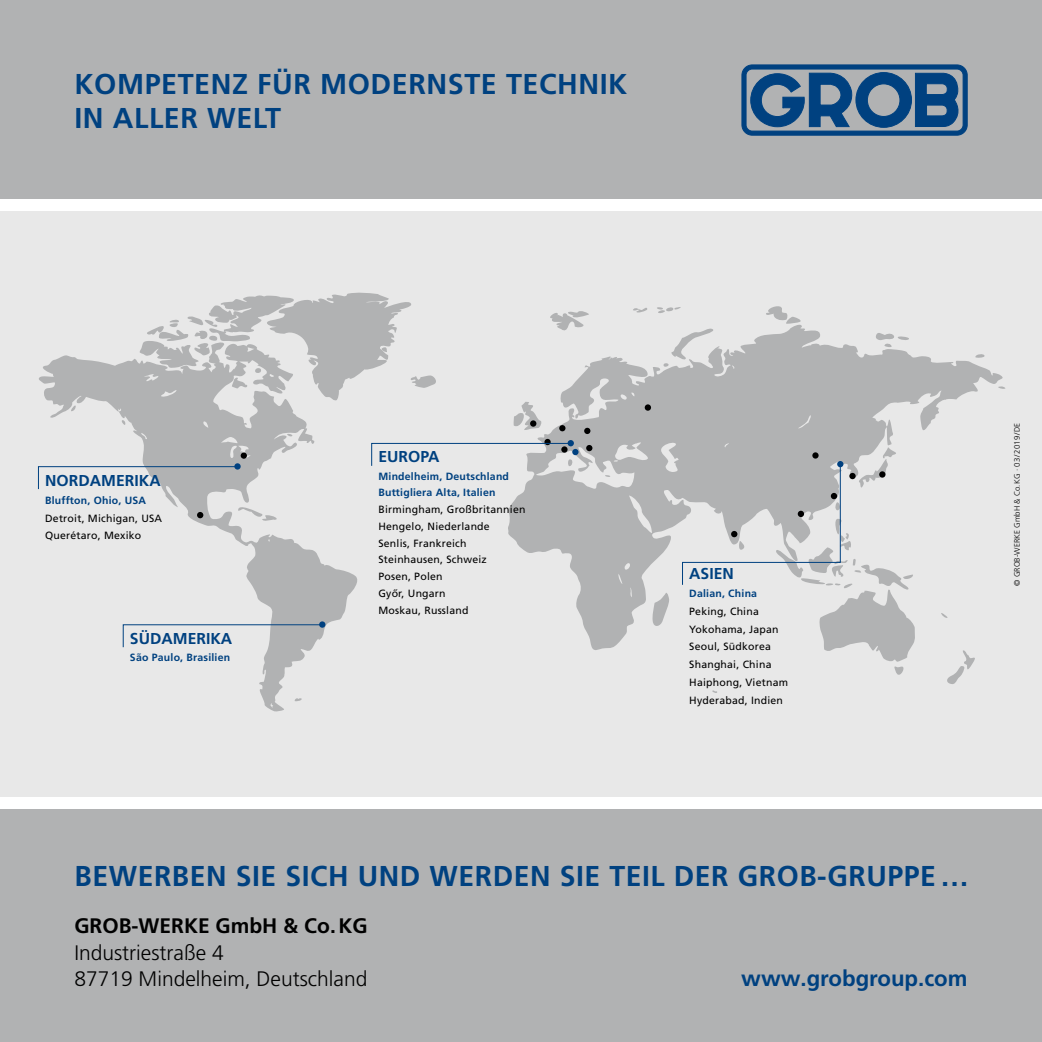
<style>
.page{position:relative;width:1042px;height:1042px;background:#fff}
.page>*{position:absolute;margin:0;border:0;box-sizing:border-box;transform-origin:0 0}
.t1{font:700 28.7px/33.2px "Frutiger LT Pro";letter-spacing:.02em;color:#004180}
.t2{font:700 22.22px "Frutiger LT Pro";color:#004180}
.t3{font:300 21px/26.2px "Frutiger LT Pro";color:#010101}
.t4{font:700 21px "Frutiger LT Pro";color:#010101}
.t5{font:700 15.75px "Frutiger LT Pro";color:#004180}
.t6{font:10.5px/17.7px "Frutiger LT Pro";letter-spacing:.02em;color:#000}
.t7{font:700 10.5px/16.8px "Frutiger LT Pro";letter-spacing:.02em;color:#004180}
.t8{font:300 7.88px "Frutiger LT Pro";color:#010101}
</style>
<div class="page">
<div style="left:0;top:205px;width:1042px;height:603px;background:#e8e8e8"></div>
<div style="left:0;top:0;width:1042px;height:210px;background:#b1b2b3"></div>
<div style="left:0;top:804px;width:1042px;height:238px;background:#b1b2b3"></div>
<svg style="left:741px;top:65px;width:226px;height:70px"></svg>
<div style="left:0;top:797px;width:1042px;height:11px;background:#fff"></div>
<div style="left:0;top:200px;width:1042px;height:11px;background:#fff"></div>
<svg style="left:947px;top:652px;width:28px;height:32px"></svg>
<svg style="left:766px;top:306px;width:35px;height:16px"></svg>
<svg style="left:38px;top:355px;width:320px;height:357px"></svg>
<svg style="left:237px;top:502px;width:40px;height:20px"></svg>
<svg style="left:287px;top:433px;width:6px;height:4px"></svg>
<svg style="left:550px;top:311px;width:39px;height:11px"></svg>
<svg style="left:657px;top:307px;width:24px;height:6px"></svg>
<svg style="left:633px;top:308px;width:14px;height:5px"></svg>
<svg style="left:507px;top:322px;width:499px;height:330px"></svg>
<svg style="left:138px;top:292px;width:298px;height:109px"></svg>
<svg style="left:197px;top:512px;width:6px;height:6px"></svg>
<div style="left:234px;top:463px;width:7px;height:6px;background:#004180;border-radius:50%"></div>
<div style="left:319px;top:621px;width:6px;height:7px;background:#004180;border-radius:50%"></div>
<div style="left:567px;top:440px;width:7px;height:6px;background:#004180;border-radius:50%"></div>
<div style="left:530px;top:420px;width:6px;height:7px;background:#000;border-radius:50%"></div>
<div style="left:645px;top:404px;width:6px;height:7px;background:#000;border-radius:50%"></div>
<div style="left:241px;top:452px;width:6px;height:7px;background:#000;border-radius:50%"></div>
<svg style="left:586px;top:445px;width:6px;height:6px"></svg>
<svg style="left:584px;top:428px;width:6px;height:6px"></svg>
<svg style="left:559px;top:425px;width:6px;height:6px"></svg>
<div style="left:544px;top:439px;width:7px;height:6px;background:#000;border-radius:50%"></div>
<svg style="left:38px;top:466px;width:200px;height:23px"></svg>
<svg style="left:371px;top:443px;width:207px;height:24px"></svg>
<svg style="left:682px;top:447px;width:234px;height:228px"></svg>
<svg style="left:123px;top:624px;width:200px;height:23px"></svg>
<h1 class="t1" style="left:74px;top:68px;width:554px">KOMPETENZ FÜR MODERNSTE TECHNIK<br>IN ALLER WELT</h1>
<h3 class="t5" style="left:45px;top:471px;width:117px">NORDAMERIKA</h3>
<p class="t7" style="left:45px;top:492px;width:103px">Bluffton, Ohio, USA</p>
<p class="t6" style="left:45px;top:509px;width:119px">Detroit, Michigan, USA<br>Querétaro, Mexiko</p>
<h3 class="t5" style="left:130px;top:629px;width:104px">SÜDAMERIKA</h3>
<p class="t7" style="left:130px;top:649px;width:102px">São Paulo, Brasilien</p>
<h3 class="t5" style="left:378px;top:447px;width:62px">EUROPA</h3>
<p class="t7" style="left:378px;top:467px;width:132px">Mindelheim, Deutschland<br>Buttigliera Alta, Italien</p>
<p class="t6" style="left:378px;top:501px;width:149px;line-height:16.8px">Birmingham, Großbritannien<br>Hengelo, Niederlande<br>Senlis, Frankreich<br>Steinhausen, Schweiz<br>Posen, Polen<br>Győr, Ungarn<br>Moskau, Russland</p>
<h3 class="t5" style="left:689px;top:564px;width:46px">ASIEN</h3>
<p class="t7" style="left:689px;top:585px;width:69px">Dalian, China</p>
<p class="t6" style="left:689px;top:602px;width:100px">Peking, China<br>Yokohama, Japan<br>Seoul, Südkorea<br>Shanghai, China<br>Haiphong, Vietnam<br>Hyderabad, Indien</p>
<p class="t8" style="left:1012px;top:586px;width:165px;rotate:-90deg">© GROB-WERKE GmbH &amp; Co.KG · 03/2019/DE</p>
<h1 class="t1" style="left:74px;top:860px;width:896px">BEWERBEN SIE SICH UND WERDEN SIE TEIL DER GROB-GRUPPE…</h1>
<h3 class="t4" style="left:74px;top:913px;width:295px">GROB-WERKE GmbH &amp; Co.KG</h3>
<h3 class="t3" style="left:74px;top:939px;width:294px">Industriestraße 4<br>87719 Mindelheim, Deutschland</h3>
<h2 class="t2" style="left:741px;top:965px;width:228px">www.grobgroup.com</h2>
</div>
